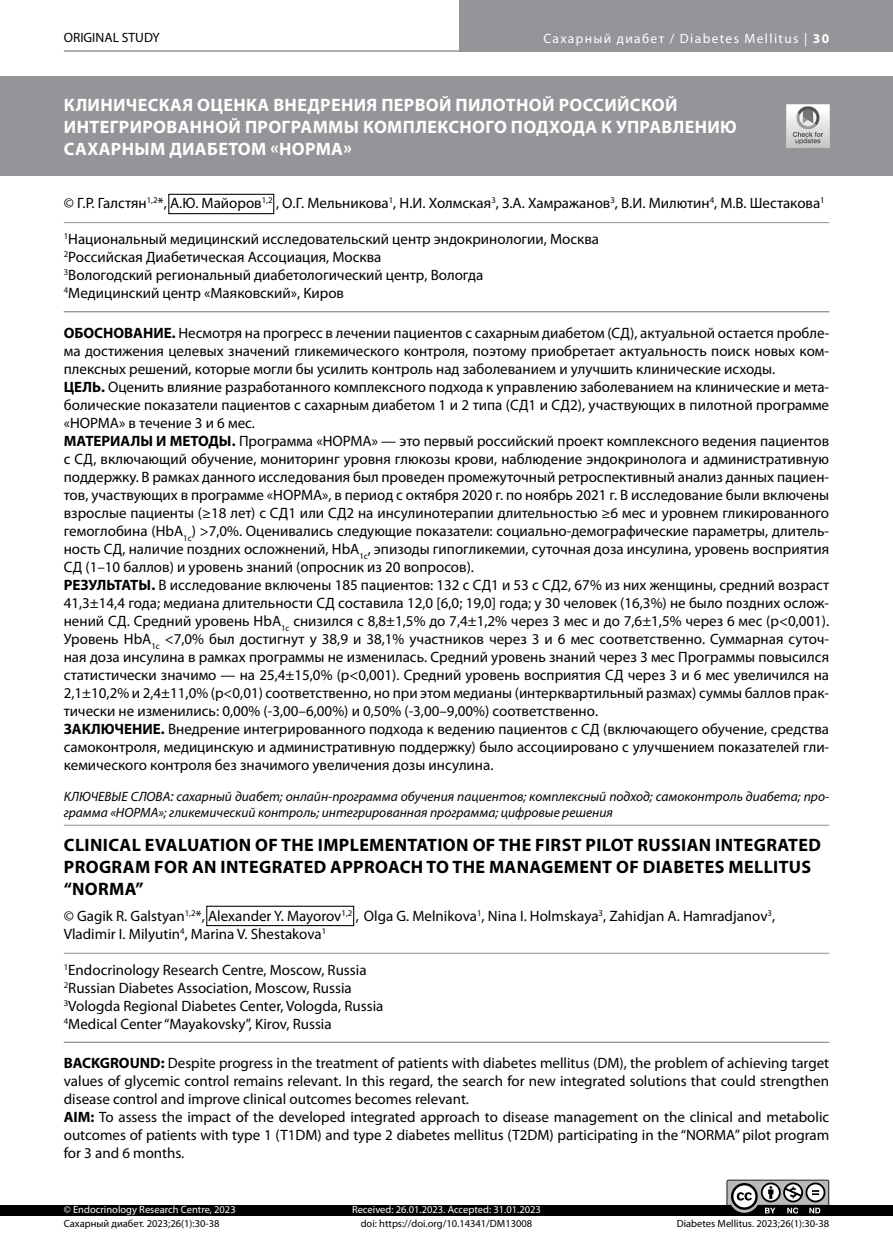
<style>
.page{position:relative;width:893px;height:1255px;background:#fff}
.page>*{position:absolute;margin:0;border:0;box-sizing:border-box;transform-origin:0 0}
.t1{font:700 18px/21.6px "Myriad Pro";letter-spacing:.02em;color:#000}
.t2{font:700 18px/21.6px "Myriad Pro";letter-spacing:.02em;color:#fff}
.t3{font:15px/18px "Myriad Pro";color:#000}
.t4{font:italic 13.5px/16.2px "Myriad Pro";color:#000}
.t5{font:13.5px "Myriad Pro";letter-spacing:.1em;color:#fff}
.t6{font:13.5px "Myriad Pro";color:#000}
.t7{font:10.5px "Myriad Pro";color:#000}
.t8{font:10.5px "Myriad Pro";color:#fff}
.s1{font-weight:700}
.s2{font-size:15px}
</style>
<div class="page">
<div style="left:459px;top:0;width:434px;height:51px;background:#939598"></div>
<hr style="left:64px;top:50px;width:829px;height:2px;background:#939598">
<div style="left:0;top:1204px;width:893px;height:11px;background:#000"></div>
<svg style="left:726px;top:1179px;width:103px;height:35px"></svg>
<hr style="left:64px;top:222px;width:765px;height:1px;background:#939598">
<hr style="left:64px;top:311px;width:765px;height:1px;background:#939598">
<hr style="left:64px;top:824px;width:765px;height:1px;background:#939598">
<hr style="left:64px;top:952px;width:765px;height:1px;background:#939598">
<hr style="left:64px;top:1041px;width:765px;height:1px;background:#939598">
<div style="left:0;top:77px;width:893px;height:99px;background:#939598"></div>
<div style="left:168px;top:194px;width:106px;height:20px;border:1px solid #000"></div>
<div style="left:206px;top:905px;width:148px;height:21px;border:1px solid #000"></div>
<img style="left:787px;top:105px;width:42px;height:42px">
<p class="t6" style="left:64px;top:29px;width:98px">ORIGINAL STUDY</p>
<p class="t5" style="left:543px;top:30px;width:287px">Сахарный диабет / Diabetes Mellitus | <span class="s1">30</span></p>
<p class="t2" style="left:64px;top:94px;width:674px">КЛИНИЧЕСКАЯ ОЦЕНКА ВНЕДРЕНИЯ ПЕРВОЙ ПИЛОТНОЙ РОССИЙСКОЙ<br>ИНТЕГРИРОВАННОЙ ПРОГРАММЫ КОМПЛЕКСНОГО ПОДХОДА К УПРАВЛЕНИЮ<br>САХАРНЫМ ДИАБЕТОМ «НОРМА»</p>
<p class="t3" style="left:64px;top:194px;width:762px">© Г.Р. Галстян<sup>1,2</sup>*, А.Ю. Майоров<sup>1,2</sup> , О.Г. Мельникова<sup>1</sup>, Н.И. Холмская<sup>3</sup>, З.А. Хамражанов<sup>3</sup>, В.И. Милютин<sup>4</sup>, M.B. Шестакова<sup>1</sup></p>
<p class="t3" style="left:64px;top:230px;width:537px"><sup>1</sup>Национальный медицинский исследовательский центр эндокринологии, Москва <sup>2</sup>Российская Диабетическая Ассоциация, Москва<br><sup>3</sup>Вологодский региональный диабетологический центр, Вологда<br><sup>4</sup>Медицинский центр «Маяковский», Киров</p>
<p class="t3" style="left:64px;top:323px;width:767px"><span class="s1">ОБОСНОВАНИЕ.</span> Несмотря на прогресс в лечении пациентов с сахарным диабетом (СД), актуальной остается пробле&shy;ма достижения целевых значений гликемического контроля, поэтому приобретает актуальность поиск новых ком&shy;плексных решений, которые могли бы усилить контроль над заболеванием и улучшить клинические исходы.<br><span class="s1">ЦЕЛЬ.</span> Оценить влияние разработанного комплексного подхода к управлению заболеванием на клинические и мета&shy;болические показатели пациентов с сахарным диабетом 1 и 2 типа (СД1 и СД2), участвующих в пилотной программе «НОРМА» в течение 3 и 6 мес.<br><span class="s1">МАТЕРИАЛЫ И МЕТОДЫ.</span> Программа «НОРМА» — это первый российский проект комплексного ведения пациентов с СД, включающий обучение, мониторинг уровня глюкозы крови, наблюдение эндокринолога и административную поддержку. В рамках данного исследования был проведен промежуточный ретроспективный анализ данных пациен&shy;тов, участвующих в программе «НОРМА», в период с октября 2020 г. по ноябрь 2021 г. В исследование были включены взрослые пациенты (≥18 лет) с СД1 или СД2 на инсулинотерапии длительностью ≥6 мес и уровнем гликированного гемоглобина (HbA<sub>1c</sub>) &gt;7,0%. Оценивались следующие показатели: социально-демографические параметры, длитель&shy;ность СД, наличие поздних осложнений, HbA<sub>1c</sub>, эпизоды гипогликемии, суточная доза инсулина, уровень восприятия СД (1–10 баллов) и уровень знаний (опросник из 20 вопросов).<br><span class="s1">РЕЗУЛЬТАТЫ.</span> В исследование включены 185 пациентов: 132 с СД1 и 53 с СД2, 67% из них женщины, средний возраст 41,3±14,4 года; медиана длительности СД составила 12,0 [6,0; 19,0] года; у 30 человек (16,3%) не было поздних ослож&shy;нений СД. Средний уровень HbA<sub>1c</sub> снизился с 8,8±1,5% до 7,4±1,2% через 3 мес и до 7,6±1,5% через 6 мес (р&lt;0,001).<br>Уровень HbA<sub>1c</sub> &lt;7,0% был достигнут у 38,9 и 38,1% участников через 3 и 6 мес соответственно. Суммарная суточ&shy;ная доза инсулина в рамках программы не изменилась. Средний уровень знаний через 3 мес Программы повысился статистически значимо — на 25,4±15,0% (р&lt;0,001). Средний уровень восприятия СД через 3 и 6 мес увеличился на 2,1±10,2% и 2,4±11,0% (р&lt;0,01) соответственно, но при этом медианы (интерквартильный размах) суммы баллов прак&shy;тически не изменились: 0,00% (-3,00–6,00%) и 0,50% (-3,00–9,00%) соответственно.<br><span class="s1">ЗАКЛЮЧЕНИЕ.</span> Внедрение интегрированного подхода к ведению пациентов с СД (включающего обучение, средства самоконтроля, медицинскую и административную поддержку) было ассоциировано с улучшением показателей гли&shy;кемического контроля без значимого увеличения дозы инсулина.</p>
<p class="t4" style="left:64px;top:787px;width:767px">КЛЮЧЕВЫЕ СЛОВА<span class="s2">:</span> сахарный диабет; онлайн-программа обучения пациентов; комплексный подход; самоконтроль диабета; про&shy;грамма «НОРМА»; гликемический контроль; интегрированная программа; цифровые решения</p>
<p class="t1" style="left:64px;top:833px;width:759px">CLINICAL EVALUATION OF THE IMPLEMENTATION OF THE FIRST PILOT RUSSIAN INTEGRATED<br>PROGRAM FOR AN INTEGRATED APPROACH TO THE MANAGEMENT OF DIABETES MELLITUS “NORMA”</p>
<p class="t3" style="left:64px;top:906px;width:713px">© Gagik R. Galstyan<sup>1,2</sup>*, Alexander Y. Mayorov<sup>1,2</sup> , Olga G. Melnikova<sup>1</sup>, Nina I. Holmskaya<sup>3</sup>, Zahidjan A. Hamradjanov<sup>3</sup>,<br>Vladimir I. Milyutin<sup>4</sup>, Marina V. Shestakova<sup>1</sup></p>
<p class="t3" style="left:64px;top:960px;width:321px"><sup>1</sup>Endocrinology Research Centre, Moscow, Russia <sup>2</sup>Russian Diabetes Association, Moscow, Russia <sup>3</sup>Vologda Regional Diabetes Center, Vologda, Russia <sup>4</sup>Medical Center “Mayakovsky”, Kirov, Russia</p>
<p class="t3" style="left:64px;top:1054px;width:767px"><span class="s1">BACKGROUND:</span> Despite progress in the treatment of patients with diabetes mellitus (DM), the problem of achieving target values of glycemic control remains relevant. In this regard, the search for new integrated solutions that could strengthen disease control and improve clinical outcomes becomes relevant.<br><span class="s1">AIM:</span> To assess the impact of the developed integrated approach to disease management on the clinical and metabolic outcomes of patients with type 1 (T1DM) and type 2 diabetes mellitus (T2DM) participating in the “NORMA” pilot program for 3 and 6 months.</p>
<p class="t8" style="left:64px;top:1203px;width:173px">© Endocrinology Research Centre, 2023</p>
<p class="t8" style="left:352px;top:1203px;width:190px">Received: 26.01.2023. Accepted: 31.01.2023</p>
<p class="t7" style="left:64px;top:1216px;width:157px">Сахарный диабет. 2023;26(1):30-38</p>
<p class="t7" style="left:361px;top:1216px;width:173px">doi: https://doi.org/10.14341/DM13008</p>
<p class="t7" style="left:677px;top:1216px;width:154px">Diabetes Mellitus. 2023;26(1):30-38</p>
</div>
